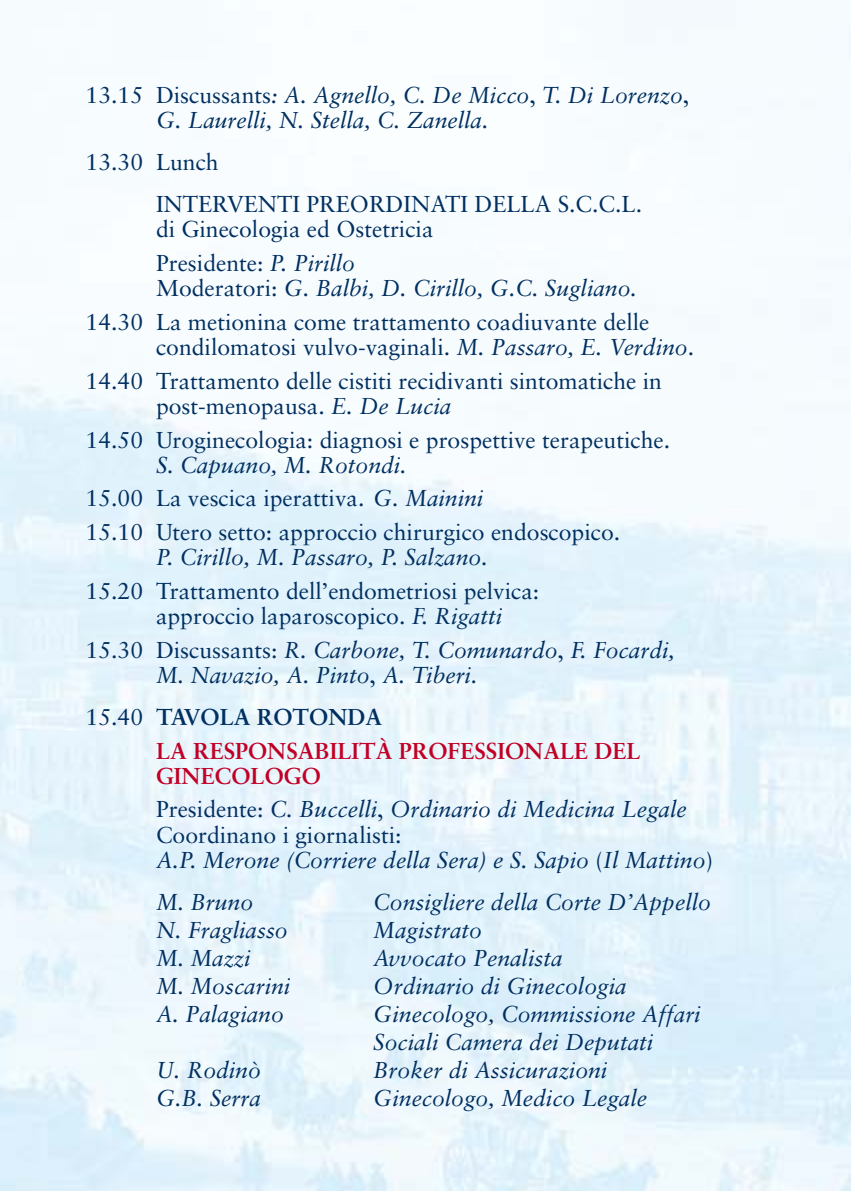
<style>
.page{position:relative;width:851px;height:1191px;background:#fff}
.page>*{position:absolute;margin:0;border:0;box-sizing:border-box;transform-origin:0 0}
.t1{font:italic 23px/25.2px "Sabon";color:#002f60}
.t2{font:23px/33.6px "Sabon";color:#002f60}
.t3{font:700 23px/33.6px "Sabon";color:#c10026}
.s1{font-style:normal}
.s2{font-style:italic}
.s3{font-weight:400;color:#002f60}
.s4{color:#002f60}
.s5{font-weight:700;font-style:normal;color:#c10026}
</style>
<div class="page">
<p class="t1" style="left:156px;top:82px;width:534px;text-indent:-70px"><span class="s1">13.15 Discussants</span>: A. Agnello, C. De Micco<span class="s1">,</span> T. Di Lorenzo<span class="s1">,<br></span>G. Laurelli, N. Stella, C. Zanella.</p>
<p class="t2" style="left:156px;top:141px;width:487px;line-height:42.2px;text-indent:-70px">13.30 Lunch<br>INTERVENTI PREORDINATI DELLA S.C.C.L.</p>
<p class="t2" style="left:156px;top:212px;width:279px">di Ginecologia ed Ostetricia<br>Presidente: <span class="s2">P. Pirillo</span></p>
<p class="t2" style="left:85px;top:271px;width:565px;text-indent:70px">Moderatori: <span class="s2">G. Balbi, D. Cirillo, G.C. Sugliano.<br></span>14.30 La metionina come trattamento coadiuvante delle</p>
<p class="t2" style="left:85px;top:330px;width:610px;text-indent:70px">condilomatosi vulvo-vaginali. <span class="s2">M. Passaro, E. Verdino</span>.<br>14.40 Trattamento delle cistiti recidivanti sintomatiche in</p>
<p class="t2" style="left:85px;top:389px;width:586px;text-indent:70px">post-menopausa. <span class="s2">E. De Lucia<br></span>14.50 Uroginecologia: diagnosi e prospettive terapeutiche.</p>
<p class="t2" style="left:85px;top:448px;width:536px;text-indent:70px"><span class="s2">S. Capuano, M. Rotondi.<br></span>15.00 La vescica iperattiva. <span class="s2">G. Mainini<br></span>15.10 Utero setto: approccio chirurgico endoscopico.</p>
<p class="t1" style="left:156px;top:544px;width:333px">P. Cirillo, M. Passaro, P. Salzano.</p>
<p class="t2" style="left:156px;top:578px;width:385px;line-height:25.2px;text-indent:-70px">15.20 Trattamento dell’endometriosi pelvica: approccio laparoscopico. <span class="s2">F. Rigatti</span></p>
<p class="t1" style="left:156px;top:637px;width:520px;text-indent:-70px"><span class="s1">15.30 Discussants:</span> R. Carbone, T. Comunardo<span class="s1">,</span> F. Focardi,<br>M. Navazio, A. Pinto<span class="s1">,</span> A. Tiberi.</p>
<p class="t3" style="left:156px;top:699px;width:486px;text-indent:-70px"><span class="s3">15.40</span> <span class="s4">TAVOLA ROTONDA<br></span>LA RESPONSABILITÀ PROFESSIONALE DEL</p>
<p class="t1" style="left:156px;top:759px;width:532px;line-height:33.6px"><span class="s5">GINECOLOGO<br></span><span class="s1">Presidente:</span> C. Buccelli<span class="s1">,</span> Ordinario di Medicina Legale</p>
<p class="t1" style="left:156px;top:822px;width:558px"><span class="s1">Coordinano i giornalisti:<br></span>A.P. Merone (Corriere della Sera) e S. Sapio <span class="s1">(</span>Il Mattino<span class="s1">)</span></p>
<p class="t1" style="left:156px;top:889px;width:99px">M. Bruno</p>
<p class="t1" style="left:373px;top:889px;width:339px">Consigliere della Corte D’Appello</p>
<p class="t1" style="left:156px;top:917px;width:133px">N. Fragliasso</p>
<p class="t1" style="left:373px;top:917px;width:110px">Magistrato</p>
<p class="t1" style="left:156px;top:945px;width:96px">M. Mazzi</p>
<p class="t1" style="left:373px;top:945px;width:191px">Avvocato Penalista</p>
<p class="t1" style="left:156px;top:973px;width:136px">M. Moscarini</p>
<p class="t1" style="left:373px;top:973px;width:255px">Ordinario di Ginecologia</p>
<p class="t1" style="left:156px;top:1001px;width:129px">A. Palagiano</p>
<p class="t1" style="left:373px;top:1000px;width:329px;line-height:28px">Ginecologo, Commissione Affari<br>Sociali Camera dei Deputati</p>
<p class="t1" style="left:156px;top:1057px;width:106px">U. Rodinò</p>
<p class="t1" style="left:373px;top:1057px;width:235px">Broker di Assicurazioni</p>
<p class="t1" style="left:156px;top:1085px;width:106px">G.B. Serra</p>
<p class="t1" style="left:373px;top:1085px;width:275px">Ginecologo, Medico Legale</p>
</div>
